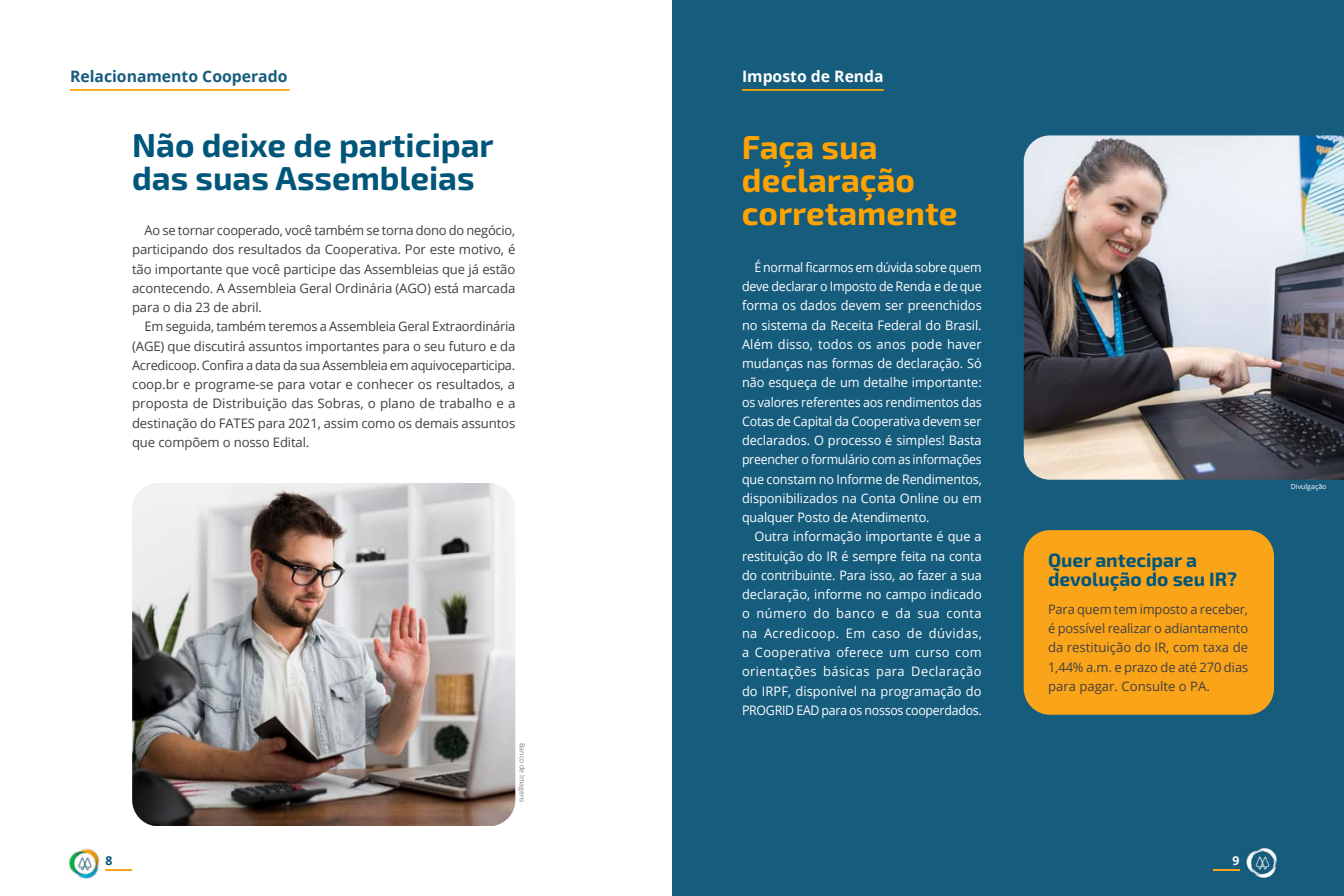
<style>
.page{position:relative;width:1344px;height:896px;background:#fff}
.page>*{position:absolute;margin:0;border:0;box-sizing:border-box;transform-origin:0 0}
.t1{font:700 33.25px/33.2px "Exo 2";color:#00567a}
.t2{font:700 33.25px/33.2px "Exo 2";color:#ffa300}
.t3{font:700 19.25px/19.2px "Exo 2";color:#00567a}
.t4{font:700 15.75px "Open Sans";color:#165c7d}
.t5{font:700 15.75px "Open Sans";color:#fff}
.t6{font:13.12px/19.2px "Open Sans";letter-spacing:-.01em;color:#404042;text-align:justify}
.t7{font:13.12px/19.2px "Open Sans";letter-spacing:-.01em;color:#fff;text-align:justify;scale:.94 1}
.t8{font:13.12px/19.2px "Open Sans";letter-spacing:-.01em;color:#fff;text-align:justify}
.t9{font:13.12px/19.2px "Open Sans";color:#414042;text-align:justify}
.t10{font:700 12.25px "Open Sans";color:#00567a}
.t11{font:700 12.25px "Open Sans";color:#fff}
.t12{font:7px "Open Sans";color:#808285}
.t13{font:7px "Open Sans";color:#fff}
</style>
<div class="page">
<hr style="left:70px;top:89px;width:220px;height:2px;background:#ffa300">
<div style="left:672px;top:0;width:672px;height:896px;background:#165c7d"></div>
<img style="left:1024px;top:135px;width:320px;height:345px">
<hr style="left:742px;top:89px;width:142px;height:2px;background:#ffa300">
<img style="left:132px;top:483px;width:383px;height:343px">
<div style="left:1024px;top:530px;width:250px;height:185px;background:#faa419;border-radius:26px"></div>
<img style="left:1246px;top:848px;width:31px;height:30px">
<hr style="left:1213px;top:869px;width:27px;height:2px;background:#faa419">
<img style="left:68px;top:848px;width:31px;height:30px">
<hr style="left:106px;top:869px;width:26px;height:2px;background:#faa419">
<p class="t4" style="left:70px;top:65px;width:219px">Relacionamento Cooperado</p>
<h1 class="t1" style="left:132px;top:129px;width:363px">Não deixe de participar das suas Assembleias</h1>
<p class="t6" style="left:132px;top:221px;width:385px;text-indent:12px">Ao se tornar cooperado, você também se torna dono do negócio, participando dos resultados da Cooperativa. Por este motivo, é tão importante que você participe das Assembleias que já estão acontecendo. A Assembleia Geral Ordinária (AGO) está marcada para o dia 23 de abril.</p>
<p class="t6" style="left:132px;top:317px;width:385px;text-indent:12px">Em seguida, também teremos a Assembleia Geral Extraordinária (AGE) que discutirá assuntos importantes para o seu futuro e da Acredicoop. Confira a data da sua Assembleia em aquivoceparticipa. coop.br e programe-se para votar e conhecer os resultados, a proposta de Distribuição das Sobras, o plano de trabalho e a destinação do FATES para 2021, assim como os demais assuntos que compõem o nosso Edital.</p>
<p class="t12" style="left:527px;top:743px;width:61px;rotate:90deg">Banco de Imagens</p>
<p class="t5" style="left:742px;top:65px;width:143px">Imposto de Renda</p>
<h1 class="t2" style="left:742px;top:131px;width:217px">Faça sua declaração corretamente</h1>
<p class="t7" style="left:742px;top:257px;width:257px;text-indent:12px">É normal ficarmos em dúvida sobre quem deve declarar o Imposto de Renda e de que forma os dados devem ser preenchidos no sistema da Receita Federal do Brasil.<br>Além disso, todos os anos pode haver mudanças nas formas de declaração. Só não esqueça de um detalhe importante: os valores referentes aos rendimentos das Cotas de Capital da Cooperativa devem ser declarados. O processo é simples! Basta preencher o formulário com as informações que constam no Informe de Rendimentos, disponibilizados na Conta Online ou em qualquer Posto de Atendimento.</p>
<p class="t8" style="left:742px;top:527px;width:241px;text-indent:12px">Outra informação importante é que a restituição do IR é sempre feita na conta do contribuinte. Para isso, ao fazer a sua declaração, informe no campo indicado o número do banco e da sua conta na Acredicoop. Em caso de dúvidas, a Cooperativa oferece um curso com orientações básicas para Declaração do IRPF, disponível na programação do PROGRID EAD para os nossos cooperdados.</p>
<h2 class="t3" style="left:1048px;top:551px;width:191px">Quer antecipar a devolução do seu IR?</h2>
<p class="t9" style="left:1048px;top:599px;width:202px">Para quem tem imposto a receber, é possível realizar o adiantamento da restituição do IR, com taxa de 1,44% a.m. e prazo de até 270 dias para pagar. Consulte o PA.</p>
<p class="t10" style="left:106px;top:852px;width:8px">8</p>
<p class="t11" style="left:1233px;top:852px;width:8px">9</p>
<p class="t13" style="left:1291px;top:482px;width:37px">Divulgação</p>
</div>
